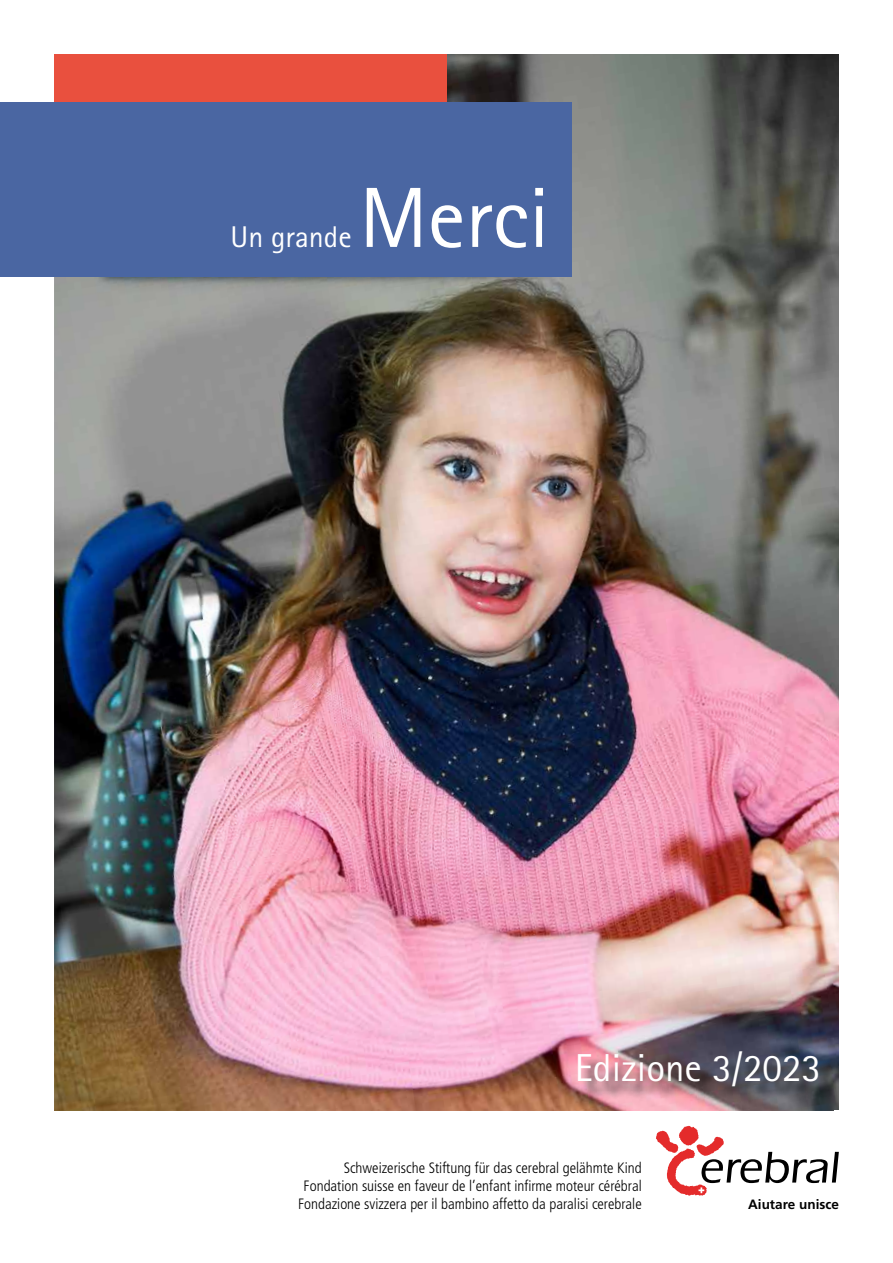
<style>
.page{position:relative;width:893px;height:1263px;background:#fff}
.page>*{position:absolute;margin:0;border:0;box-sizing:border-box;transform-origin:0 0}
.t1{font:85.5px "Rotis Sans Serif";color:#fff}
.t2{font:39px "Rotis Sans Serif";color:#fff}
.t3{font:30px "Rotis Sans Serif";color:#fff}
.t4{font:300 condensed 15px/18px "Frutiger";color:#000;text-align:right}
.t5{font:700 13.5px "Frutiger";color:#000}
</style>
<div class="page">
<img style="left:54px;top:54px;width:785px;height:1057px">
<div style="left:54px;top:54px;width:392px;height:48px;background:#e9503e"></div>
<div style="left:0;top:102px;width:571px;height:174px;background:#4a66a2"></div>
<div style="left:580px;top:1054px;width:256px;height:50px;background:#000;opacity:.75"></div>
<svg style="left:656px;top:1126px;width:183px;height:70px"></svg>
<h3 class="t3" style="left:231px;top:219px;width:123px">Un grande</h3>
<h1 class="t1" style="left:359px;top:168px;width:191px">Merci</h1>
<h2 class="t2" style="left:575px;top:1045px;width:248px">Edizione 3/2023</h2>
<p class="t4" style="left:298px;top:1159px;width:345px">Schweizerische Stiftung für das cerebral gelähmte Kind<br>Fondation suisse en faveur de l’enfant infirme moteur cérébral<br>Fondazione svizzera per il bambino affetto da paralisi cerebrale</p>
<p class="t5" style="left:748px;top:1196px;width:92px">Aiutare unisce</p>
</div>
